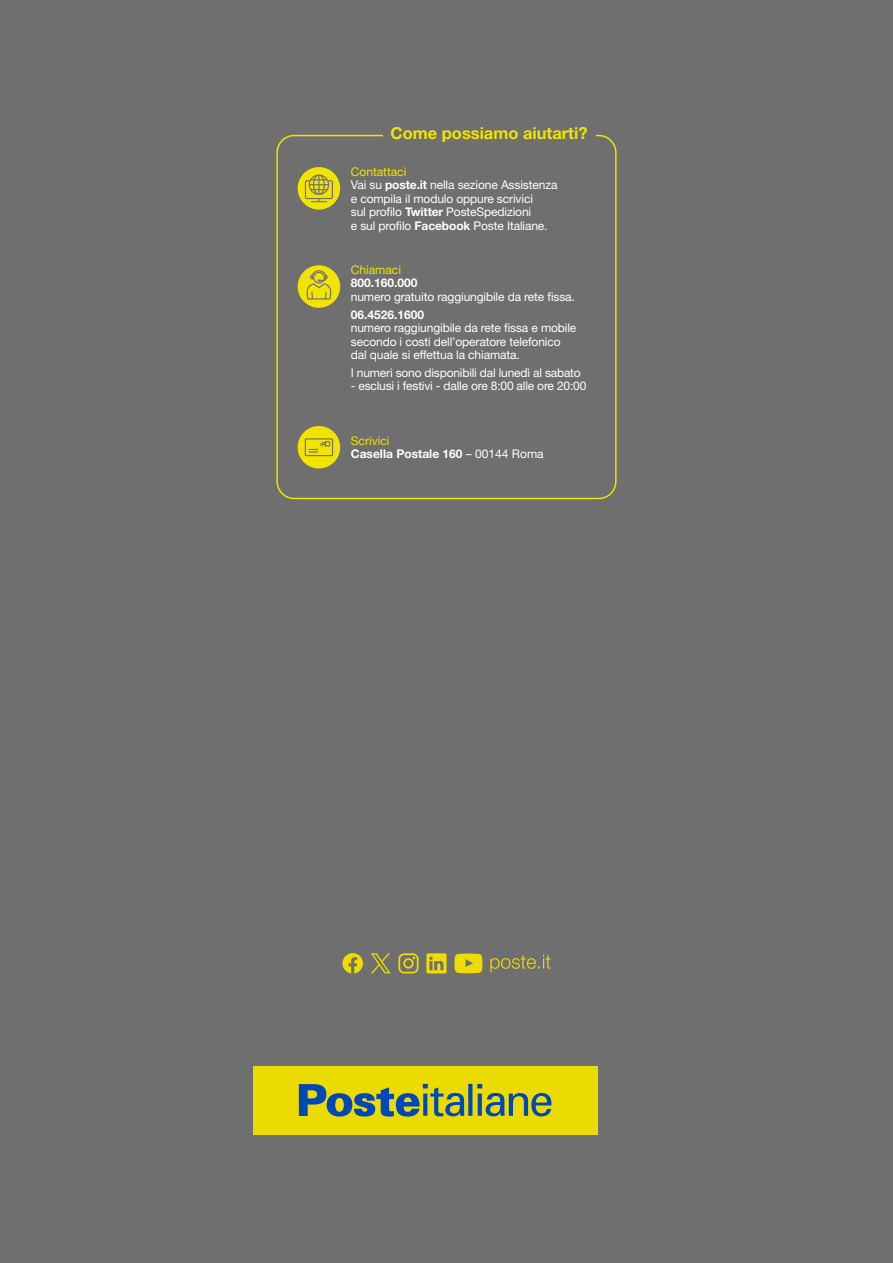
<style>
.page{position:relative;width:893px;height:1263px;background:#706f6f}
.page>*{position:absolute;margin:0;border:0;box-sizing:border-box;transform-origin:0 0}
.t1{font:700 16.5px "Helvetica Neue LT Std";color:#f1e400}
.t2{font:12px/13.5px "Helvetica Neue LT Std";letter-spacing:-.01em;color:#fff}
.t3{font:700 12px/13.5px "Helvetica Neue LT Std";color:#fff}
.t4{font:12px "Helvetica Neue LT Std";color:#f1e400}
.s1{color:#f1e400}
.s2{font-weight:700}
.s3{font-weight:400;color:#f1e400}
.s4{font-weight:400}
</style>
<div class="page">
<div style="left:253px;top:1066px;width:344px;height:69px;background:#ebdb00"></div>
<svg style="left:299px;top:1084px;width:252px;height:32px"></svg>
<div style="left:276px;top:135px;width:341px;height:364px;border:2px solid #f1e400;border-radius:17px"></div>
<div style="left:298px;top:167px;width:42px;height:43px;background:#f1e400;border-radius:50%"></div>
<svg style="left:305px;top:174px;width:28px;height:28px"></svg>
<div style="left:298px;top:265px;width:42px;height:43px;background:#f1e400;border-radius:50%"></div>
<svg style="left:305px;top:270px;width:28px;height:30px"></svg>
<div style="left:298px;top:426px;width:42px;height:42px;background:#f1e400;border-radius:50%"></div>
<svg style="left:305px;top:438px;width:28px;height:18px"></svg>
<div style="left:383px;top:128px;width:212px;height:11px;background:#706f6f"></div>
<svg style="left:454px;top:953px;width:28px;height:20px"></svg>
<svg style="left:426px;top:953px;width:21px;height:20px"></svg>
<svg style="left:398px;top:953px;width:21px;height:20px"></svg>
<svg style="left:490px;top:955px;width:61px;height:17px"></svg>
<svg style="left:342px;top:953px;width:21px;height:20px"></svg>
<svg style="left:371px;top:953px;width:19px;height:20px"></svg>
<h1 class="t1" style="left:390px;top:123px;width:198px">Come possiamo aiutarti?</h1>
<p class="t2" style="left:351px;top:164px;width:208px"><span class="s1">Contattaci<br></span>Vai su <span class="s2">poste.it</span> nella sezione Assistenza e compila il modulo oppure scrivici<br>sul profilo <span class="s2">Twitter</span> PosteSpedizioni<br>e sul profilo <span class="s2">Facebook</span> Poste Italiane.</p>
<p class="t4" style="left:351px;top:262px;width:52px">Chiamaci</p>
<p class="t3" style="left:351px;top:276px;width:68px">800.160.000</p>
<p class="t2" style="left:351px;top:290px;width:226px">numero gratuito raggiungibile da rete fissa.</p>
<p class="t3" style="left:351px;top:307px;width:75px">06.4526.1600</p>
<p class="t2" style="left:351px;top:321px;width:227px">numero raggiungibile da rete fissa e mobile secondo i costi dell’operatore telefonico dal quale si effettua la chiamata.</p>
<p class="t2" style="left:351px;top:366px;width:231px">I numeri sono disponibili dal lunedì al sabato</p>
<p class="t2" style="left:351px;top:379px;width:237px">- esclusi i festivi - dalle ore 8:00 alle ore 20:00</p>
<p class="t3" style="left:351px;top:433px;width:194px"><span class="s3">Scrivici<br></span>Casella Postale 160 <span class="s4">– 00144 Roma</span></p>
</div>
